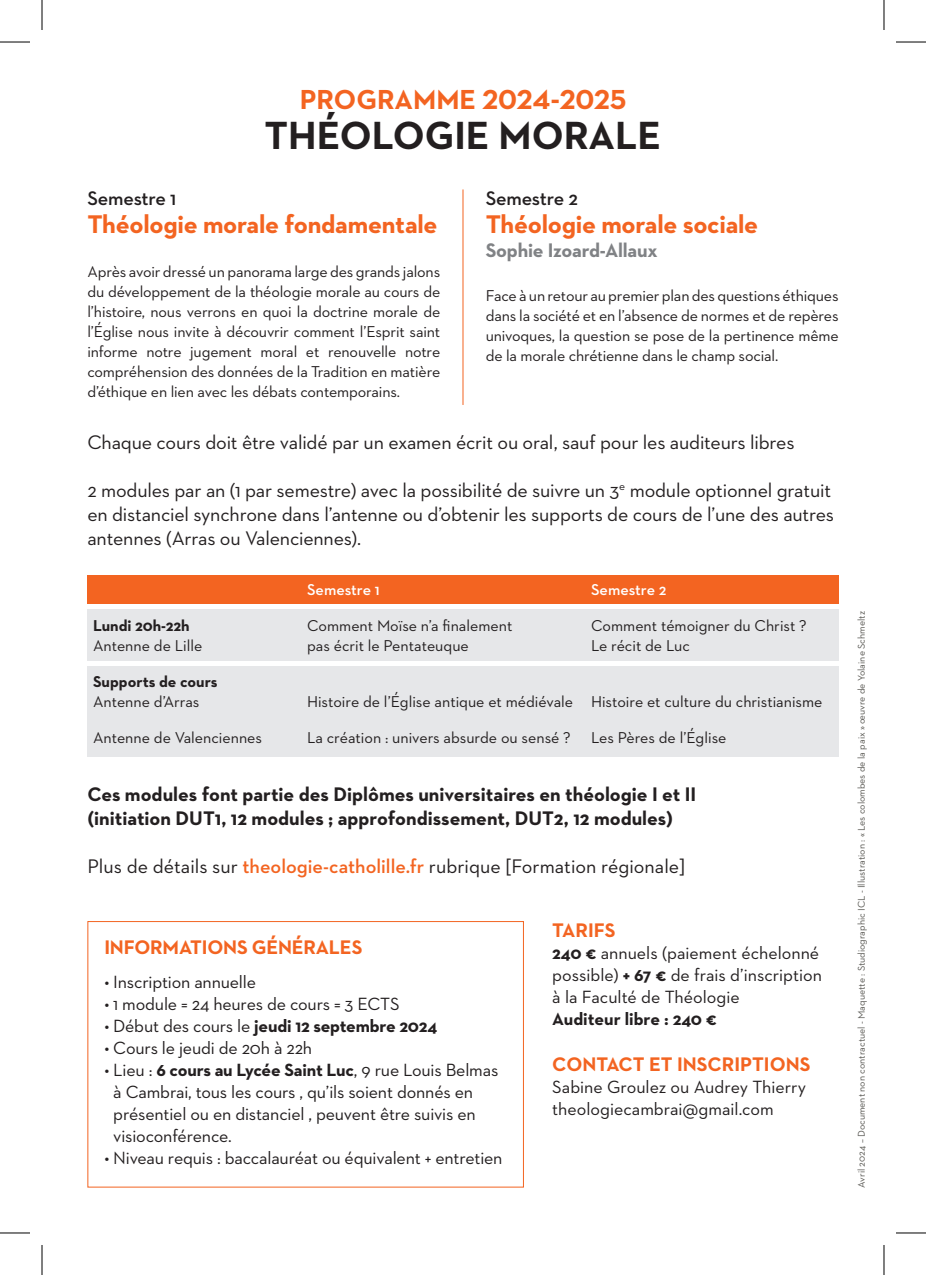
<style>
.page{position:relative;width:926px;height:1275px;background:#fff}
.page>*{position:absolute;margin:0;border:0;box-sizing:border-box;transform-origin:0 0}
.t1{font:700 40px "Neutraface 2 Text";color:#231f20}
.t2{font:700 28px "Neutraface 2 Text";color:#f36421}
.t3{font:700 26px "Neutraface 2 Text";letter-spacing:-.01em;color:#f36421}
.t4{font:20px/24px "Neutraface 2 Text";letter-spacing:-.01em;color:#231f20}
.t5{font:700 20px/24px "Neutraface 2 Text";color:#231f20}
.t6{font:700 20px "Neutraface 2 Text";letter-spacing:-.01em;color:#f36421}
.t7{font:700 20px "Neutraface 2 Text";letter-spacing:-.01em;color:#808285}
.t8{font:600 20px "Neutraface 2 Text";letter-spacing:-.01em;color:#231f20}
.t9{font:18px/22px "Neutraface 2 Text";letter-spacing:-.01em;color:#231f20}
.t10{font:700 18px "Neutraface 2 Text";letter-spacing:-.01em;color:#231f20}
.t11{font:16px/20px "Neutraface 2 Text";color:#231f20;text-align:justify}
.t12{font:700 16px "Neutraface 2 Text";color:#231f20}
.t13{font:600 16px "Neutraface 2 Text";color:#fff}
.t14{font:10px "Neutraface 2 Text";color:#585752}
.s1{font-weight:600;color:#f36421}
.s2{font-weight:400}
.s3{font-weight:700}
</style>
<div class="page">
<hr style="left:462px;top:189px;width:1px;height:216px;background:#f36421">
<div style="left:87px;top:575px;width:752px;height:28px;background:#f36421"></div>
<div style="left:87px;top:609px;width:752px;height:51px;background:#e6e7e9"></div>
<div style="left:87px;top:666px;width:752px;height:90px;background:#e6e7e9"></div>
<div style="left:87px;top:921px;width:437px;height:266px;border:1px solid #f36421"></div>
<hr style="left:0;top:42px;width:30px;height:1px;background:#000">
<hr style="left:896px;top:42px;width:30px;height:1px;background:#000">
<hr style="left:0;top:1232px;width:30px;height:1px;background:#000">
<hr style="left:896px;top:1232px;width:30px;height:1px;background:#000">
<hr style="left:42px;top:0;width:1px;height:30px;background:#000">
<hr style="left:42px;top:1245px;width:1px;height:30px;background:#000">
<hr style="left:884px;top:0;width:1px;height:30px;background:#000">
<hr style="left:884px;top:1245px;width:1px;height:30px;background:#000">
<h2 class="t2" style="left:300px;top:82px;width:328px">PROGRAMME 2024-2025</h2>
<h1 class="t1" style="left:265px;top:110px;width:398px">THÉOLOGIE MORALE</h1>
<p class="t8" style="left:87px;top:186px;width:90px">Semestre 1</p>
<h3 class="t3" style="left:87px;top:207px;width:352px">Théologie morale fondamentale</h3>
<p class="t11" style="left:87px;top:261px;width:354px">Après avoir dressé un panorama large des grands jalons du développement de la théologie morale au cours de l’histoire, nous verrons en quoi la doctrine morale de l’Église nous invite à découvrir comment l’Esprit saint informe notre jugement moral et renouvelle notre compréhension des données de la Tradition en matière d’éthique en lien avec les débats contemporains.</p>
<p class="t8" style="left:486px;top:186px;width:94px">Semestre 2</p>
<h3 class="t3" style="left:486px;top:207px;width:274px">Théologie morale sociale</h3>
<p class="t7" style="left:486px;top:237px;width:173px">Sophie Izoard-Allaux</p>
<p class="t11" style="left:486px;top:285px;width:354px">Face à un retour au premier plan des questions éthiques dans la société et en l’absence de normes et de repères univoques, la question se pose de la pertinence même de la morale chrétienne dans le champ social.</p>
<p class="t4" style="left:87px;top:430px;width:709px">Chaque cours doit être validé par un examen écrit ou oral, sauf pour les auditeurs libres</p>
<p class="t4" style="left:87px;top:478px;width:748px">2 modules par an (1 par semestre) avec la possibilité de suivre un 3<sup>e</sup> module optionnel gratuit en distanciel synchrone dans l’antenne ou d’obtenir les supports de cours de l’une des autres antennes (Arras ou Valenciennes).</p>
<p class="t13" style="left:307px;top:579px;width:74px">Semestre 1</p>
<p class="t13" style="left:591px;top:579px;width:77px">Semestre 2</p>
<p class="t12" style="left:93px;top:615px;width:98px">Lundi 20h-22h</p>
<p class="t11" style="left:307px;top:615px;width:207px">Comment Moïse n’a finalement</p>
<p class="t11" style="left:591px;top:615px;width:217px">Comment témoigner du Christ ?</p>
<p class="t11" style="left:93px;top:635px;width:111px">Antenne de Lille</p>
<p class="t11" style="left:307px;top:635px;width:163px">pas écrit le Pentateuque</p>
<p class="t11" style="left:591px;top:635px;width:100px">Le récit de Luc</p>
<p class="t12" style="left:93px;top:671px;width:126px">Supports de cours</p>
<p class="t11" style="left:93px;top:691px;width:108px">Antenne d’Arras</p>
<p class="t11" style="left:307px;top:691px;width:517px">Histoire de l’Église antique et médiévale Histoire et culture du christianisme</p>
<p class="t11" style="left:93px;top:727px;width:171px">Antenne de Valenciennes</p>
<p class="t11" style="left:307px;top:727px;width:265px">La création : univers absurde ou sensé ?</p>
<p class="t11" style="left:591px;top:727px;width:137px">Les Pères de l’Église</p>
<p class="t5" style="left:87px;top:781px;width:610px">Ces modules font partie des Diplômes universitaires en théologie I et II (initiation DUT1, 12 modules ; approfondissement, DUT2, 12 modules)</p>
<p class="t4" style="left:87px;top:853px;width:599px">Plus de détails sur <span class="s1">theologie-catholille.fr</span> rubrique [Formation régionale]</p>
<p class="t6" style="left:104px;top:934px;width:260px">INFORMATIONS GÉNÉRALES</p>
<p class="t9" style="left:104px;top:970px;width:153px">• Inscription annuelle</p>
<p class="t9" style="left:104px;top:992px;width:297px">• 1 module = 24 heures de cours = 3 ECTS</p>
<p class="t10" style="left:104px;top:1014px;width:334px"><span class="s2">• Début des cours le</span> jeudi 12 septembre 2024</p>
<p class="t9" style="left:104px;top:1036px;width:209px">• Cours le jeudi de 20h à 22h</p>
<p class="t9" style="left:113px;top:1058px;width:387px;text-indent:-9px">• Lieu : <span class="s3">6 cours au Lycée Saint Luc</span>, 9 rue Louis Belmas à Cambrai, tous les cours , qu’ils soient donnés en présentiel ou en distanciel , peuvent être suivis en visioconférence.</p>
<p class="t9" style="left:104px;top:1146px;width:400px">• Niveau requis : baccalauréat ou équivalent + entretien</p>
<p class="t6" style="left:552px;top:917px;width:65px">TARIFS</p>
<p class="t9" style="left:552px;top:941px;width:271px"><span class="s3">240 €</span> annuels (paiement échelonné possible) <span class="s3">+ 67 €</span> de frais d’inscription à la Faculté de Théologie</p>
<p class="t10" style="left:552px;top:1007px;width:166px">Auditeur libre : 240 €</p>
<p class="t6" style="left:552px;top:1051px;width:260px">CONTACT ET INSCRIPTIONS</p>
<p class="t9" style="left:552px;top:1075px;width:255px">Sabine Groulez ou Audrey Thierry theologiecambrai@gmail.com</p>
<p class="t14" style="left:855px;top:1187px;width:578px;rotate:-90deg">Avril 2024 – Document non contractuel - Maquette : Studiographic ICL - Illustration : « Les colombes de la paix » œuvre de Yolaine Schmeltz</p>
</div>
